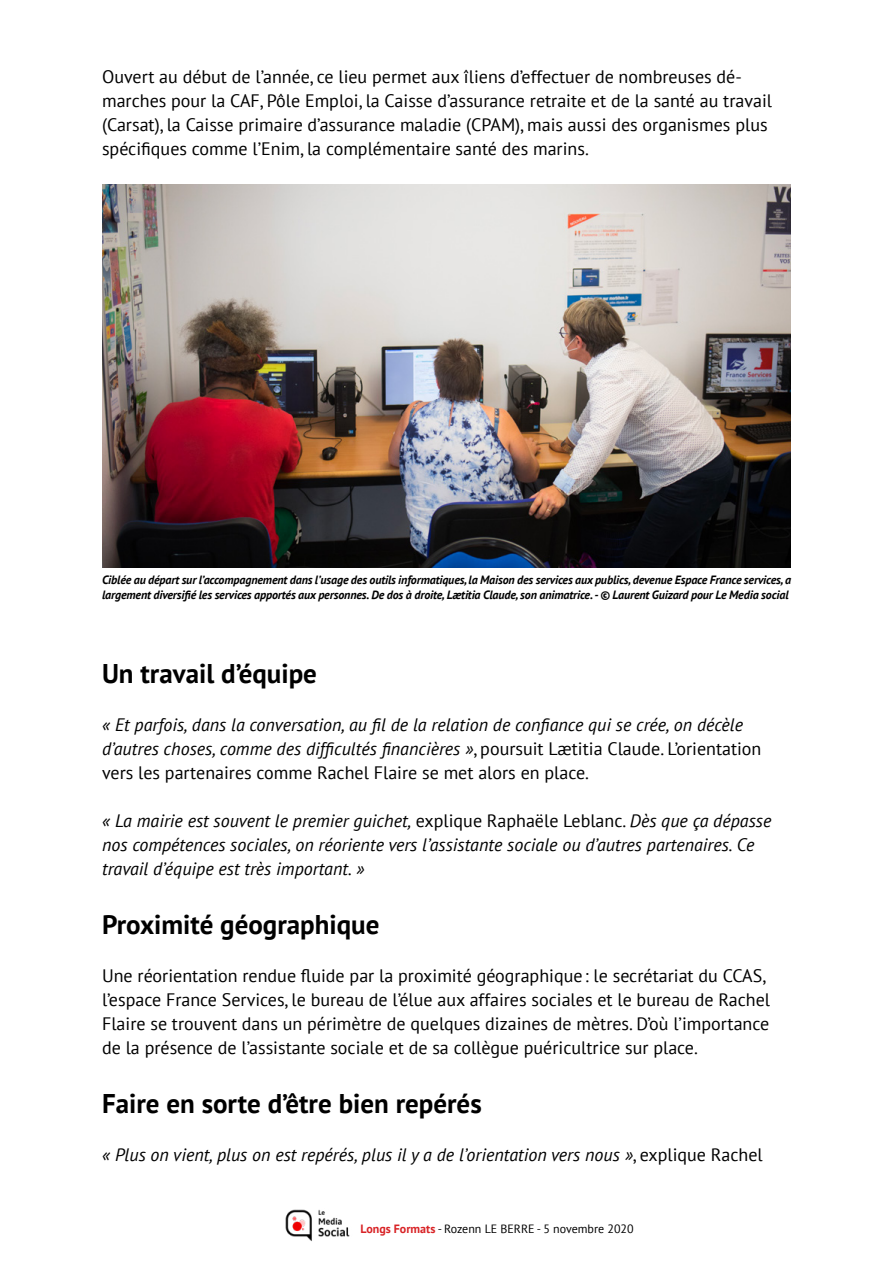
<style>
.page{position:relative;width:893px;height:1263px;background:#fff}
.page>*{position:absolute;margin:0;border:0;box-sizing:border-box;transform-origin:0 0}
.t1{font:700 27px "PT Sans";color:#000}
.t2{font:18px/24px "PT Sans";color:#000}
.t3{font:italic 18px/24px "PT Sans";color:#000}
.t4{font:italic 700 12px/15px "PT Sans";letter-spacing:-.01em;color:#000}
.t5{font:12px "PT Sans";color:#000}
.s1{font-style:normal}
.s2{font-weight:700;color:#d82326}
</style>
<div class="page">
<img style="left:285px;top:1209px;width:65px;height:33px">
<img style="left:102px;top:185px;width:689px;height:383px">
<p class="t2" style="left:102px;top:64px;width:672px">Ouvert au début de l’année, ce lieu permet aux îliens d’effectuer de nombreuses dé&shy;marches pour la CAF, Pôle Emploi, la Caisse d’assurance retraite et de la santé au travail (Carsat), la Caisse primaire d’assurance maladie (CPAM), mais aussi des organismes plus spécifiques comme l’Enim, la complémentaire santé des marins.</p>
<p class="t4" style="left:102px;top:571px;width:690px">Ciblée au départ sur l’accompagnement dans l’usage des outils informatiques, la Maison des services aux publics, devenue Espace France services, a largement diversifié les services apportés aux personnes. De dos à droite, Lætitia Claude, son animatrice. - © Laurent Guizard pour Le Media social</p>
<h1 class="t1" style="left:102px;top:656px;width:216px">Un travail d’équipe</h1>
<p class="t3" style="left:102px;top:712px;width:661px">« Et parfois, dans la conversation, au fil de la relation de confiance qui se crée, on décèle d’autres choses, comme des difficultés financières »<span class="s1">, poursuit Lætitia Claude. L’orientation vers les partenaires comme Rachel Flaire se met alors en place.</span></p>
<p class="t3" style="left:102px;top:808px;width:671px">« La mairie est souvent le premier guichet, <span class="s1">explique Raphaële Leblanc.</span> Dès que ça dépasse nos compétences sociales, on réoriente vers l’assistante sociale ou d’autres partenaires. Ce travail d’équipe est très important. »</p>
<h1 class="t1" style="left:102px;top:907px;width:279px">Proximité géographique</h1>
<p class="t2" style="left:102px;top:964px;width:670px">Une réorientation rendue fluide par la proximité géographique: le secrétariat du CCAS, l’espace France Services, le bureau de l’élue aux affaires sociales et le bureau de Rachel Flaire se trouvent dans un périmètre de quelques dizaines de mètres. D’où l’importance de la présence de l’assistante sociale et de sa collègue puéricultrice sur place.</p>
<h1 class="t1" style="left:102px;top:1086px;width:381px">Faire en sorte d’être bien repérés</h1>
<p class="t3" style="left:102px;top:1143px;width:662px">« Plus on vient, plus on est repérés, plus il y a de l’orientation vers nous »<span class="s1">, explique Rachel</span></p>
<p class="t5" style="left:361px;top:1221px;width:275px"><span class="s2">Longs Formats</span> - Rozenn LE BERRE - 5 novembre 2020</p>
</div>
